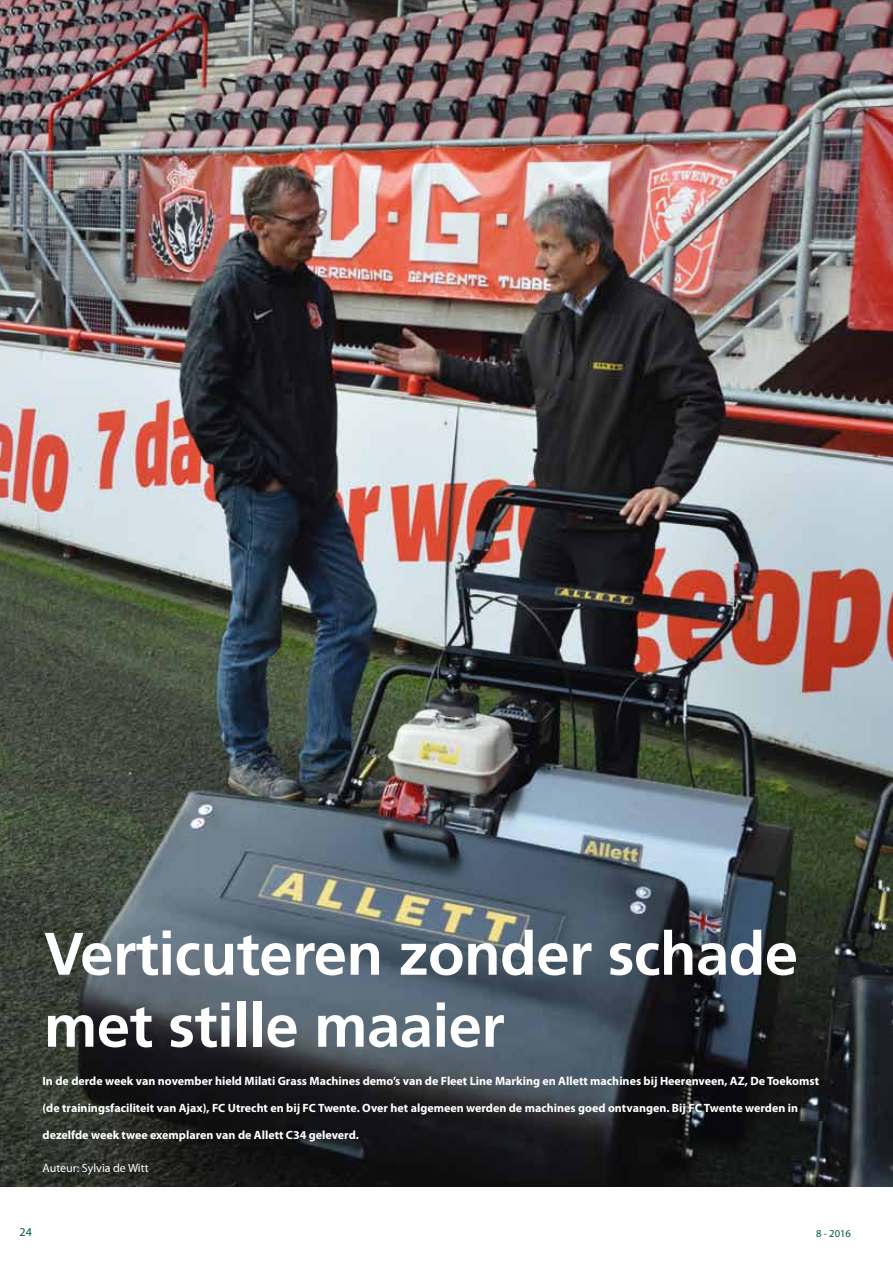
<style>
.page{position:relative;width:893px;height:1263px;background:#fff}
.page>*{position:absolute;margin:0;border:0;box-sizing:border-box;transform-origin:0 0}
.t1{font:700 60px/72px "Frutiger";letter-spacing:-.01em;color:#fff}
.t2{font:700 12px "Myriad Pro";color:#fff}
.t3{font:12px "Myriad Pro";color:#fff}
.t4{font:12px "Myriad Pro";color:#00533d}
.t5{font:10.5px "Myriad Pro";color:#00533d}
</style>
<div class="page">
<img style="left:0;top:0;width:893px;height:1186px">
<h1 class="t1" style="left:44px;top:917px;width:756px">Verticuteren zonder schade met stille maaier</h1>
<p class="t2" style="left:43px;top:1073px;width:778px">In de derde week van november hield Milati Grass Machines demo’s van de Fleet Line Marking en Allett machines bij Heerenveen, AZ, De Toekomst</p>
<p class="t2" style="left:43px;top:1100px;width:757px">(de trainingsfaciliteit van Ajax), FC Utrecht en bij FC Twente. Over het algemeen werden de machines goed ontvangen. Bij FC Twente werden in</p>
<p class="t2" style="left:43px;top:1127px;width:318px">dezelfde week twee exemplaren van de Allett C34 geleverd.</p>
<p class="t3" style="left:43px;top:1160px;width:108px">Auteur: Sylvia de Witt</p>
<p class="t4" style="left:20px;top:1224px;width:14px">24</p>
<p class="t5" style="left:816px;top:1227px;width:36px">8 - 2016</p>
</div>
